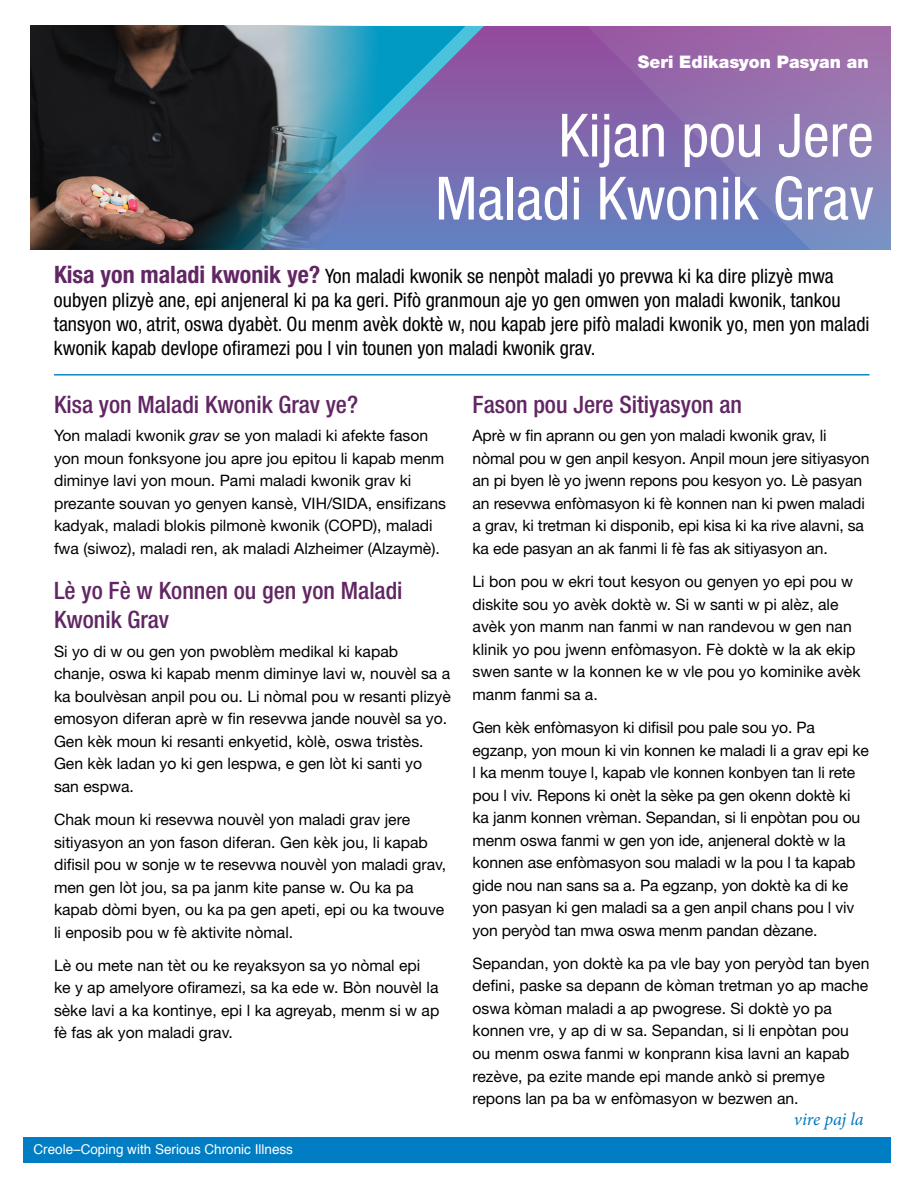
<style>
.page{position:relative;width:918px;height:1188px;background:#fff}
.page>*{position:absolute;margin:0;border:0;box-sizing:border-box;transform-origin:0 0}
.t1{font:condensed 59.7px/63px "Helvetica Neue";color:#fff;text-align:right}
.t2{font:500 condensed 24px/28.8px "Helvetica Neue";color:#612663}
.t3{font:condensed 19.8px/23.9px "Helvetica Neue";color:#000}
.t4{font:condensed 19.5px/25.5px "Helvetica Neue";color:#000}
.t5{font:italic 18px "Minion Pro";letter-spacing:-.01em;color:#0079c1}
.t6{font:900 17.4px "Helvetica Neue";color:#fff}
.t7{font:15.75px/22.5px "Helvetica Neue";color:#000}
.t8{font:13.5px "Helvetica";color:#fff}
.s1{font-weight:700;font-size:24px;color:#612663}
.s2{font-style:italic}
.s3{font-weight:500;font-size:24px;color:#612663}
.s4{font-weight:700}
</style>
<div class="page">
<svg style="left:564px;top:26px;width:327px;height:224px;background:#8672b1"></svg>
<svg style="left:387px;top:26px;width:177px;height:224px;background:#6f71b3"></svg>
<div style="left:23px;top:1137px;width:868px;height:26px;background:#007dc3"></div>
<img style="left:30px;top:25px;width:357px;height:225px">
<hr style="left:54px;top:374px;width:816px;height:2px;background:#1387c6">
<p class="t6" style="left:638px;top:51px;width:232px">Seri Edikasyon Pasyan an</p>
<h1 class="t1" style="left:435px;top:104px;width:440px">Kijan pou Jere<br>Maladi Kwonik Grav</h1>
<p class="t3" style="left:54px;top:264px;width:817px"><span class="s1">Kisa yon maladi kwonik ye?</span> Yon maladi kwonik se nenpòt maladi yo prevwa ki ka dire plizyè mwa oubyen plizyè ane, epi anjeneral ki pa ka geri. Pifò granmoun aje yo gen omwen yon maladi kwonik, tankou tansyon wo, atrit, oswa dyabèt. Ou menm avèk doktè w, nou kapab jere pifò maladi kwonik yo, men yon maladi kwonik kapab devlope ofiramezi pou l vin tounen yon maladi kwonik grav.</p>
<h2 class="t2" style="left:54px;top:390px;width:306px">Kisa yon Maladi Kwonik Grav ye?</h2>
<p class="t7" style="left:54px;top:424px;width:394px">Yon maladi kwonik <span class="s2">grav</span> se yon maladi ki afekte fason yon moun fonksyone jou apre jou epitou li kapab menm diminye lavi yon moun. Pami maladi kwonik grav ki prezante souvan yo genyen kansè, VIH/SIDA, ensifizans kadyak, maladi blokis pilmonè kwonik (COPD), maladi fwa (siwoz), maladi ren, ak maladi Alzheimer (Alzaymè).</p>
<h2 class="t2" style="left:54px;top:576px;width:350px">Lè yo Fè w Konnen ou gen yon Maladi<br>Kwonik Grav</h2>
<p class="t7" style="left:54px;top:640px;width:398px">Si yo di w ou gen yon pwoblèm medikal ki kapab chanje, oswa ki kapab menm diminye lavi w, nouvèl sa a ka boulvèsan anpil pou ou. Li nòmal pou w resanti plizyè emosyon diferan aprè w fin resevwa jande nouvèl sa yo.<br>Gen kèk moun ki resanti enkyetid, kòlè, oswa tristès.<br>Gen kèk ladan yo ki gen lespwa, e gen lòt ki santi yo san espwa.</p>
<p class="t7" style="left:54px;top:808px;width:394px">Chak moun ki resevwa nouvèl yon maladi grav jere sitiyasyon an yon fason diferan. Gen kèk jou, li kapab difisil pou w sonje w te resevwa nouvèl yon maladi grav, men gen lòt jou, sa pa janm kite panse w. Ou ka pa kapab dòmi byen, ou ka pa gen apeti, epi ou ka twouve li enposib pou w fè aktivite nòmal.</p>
<p class="t7" style="left:54px;top:954px;width:387px">Lè ou mete nan tèt ou ke reyaksyon sa yo nòmal epi ke y ap amelyore ofiramezi, sa ka ede w. Bòn nouvèl la sèke lavi a ka kontinye, epi l ka agreyab, menm si w ap fè fas ak yon maladi grav.</p>
<p class="t4" style="left:54px;top:285px;width:804px"><span class="s3">Kisa direktiv alavans ye?</span> <span class="s4">Direktiv alavans se yon fason pou w fè konnen kisa ou swete ki fèt si ou vin malad grav epi ou paka pale pou di sa ou vle</span>. Yo pèmèt ou chwazi moun ou vle ki pou pran desizyon pou ou epi pou w dekri kalite tretman ke ou ta vle oswa ke ou pa ta vle, sizoka ou paka pale pou tèt ou.</p>
<h2 class="t2" style="left:473px;top:390px;width:271px">Fason pou Jere Sitiyasyon an</h2>
<p class="t7" style="left:473px;top:424px;width:398px">Aprè w fin aprann ou gen yon maladi kwonik grav, li nòmal pou w gen anpil kesyon. Anpil moun jere sitiyasyon an pi byen lè yo jwenn repons pou kesyon yo. Lè pasyan an resevwa enfòmasyon ki fè konnen nan ki pwen maladi a grav, ki tretman ki disponib, epi kisa ki ka rive alavni, sa ka ede pasyan an ak fanmi li fè fas ak sitiyasyon an.</p>
<p class="t7" style="left:473px;top:570px;width:389px">Li bon pou w ekri tout kesyon ou genyen yo epi pou w diskite sou yo avèk doktè w. Si w santi w pi alèz, ale avèk yon manm nan fanmi w nan randevou w gen nan klinik yo pou jwenn enfòmasyon. Fè doktè w la ak ekip swen sante w la konnen ke w vle pou yo kominike avèk manm fanmi sa a.</p>
<p class="t7" style="left:473px;top:716px;width:398px">Gen kèk enfòmasyon ki difisil pou pale sou yo. Pa egzanp, yon moun ki vin konnen ke maladi li a grav epi ke l ka menm touye l, kapab vle konnen konbyen tan li rete pou l viv. Repons ki onèt la sèke pa gen okenn doktè ki ka janm konnen vrèman. Sepandan, si li enpòtan pou ou menm oswa fanmi w gen yon ide, anjeneral doktè w la konnen ase enfòmasyon sou maladi w la pou l ta kapab gide nou nan sans sa a. Pa egzanp, yon doktè ka di ke yon pasyan ki gen maladi sa a gen anpil chans pou l viv yon peryòd tan mwa oswa menm pandan dèzane.</p>
<p class="t7" style="left:473px;top:952px;width:398px">Sepandan, yon doktè ka pa vle bay yon peryòd tan byen defini, paske sa depann de kòman tretman yo ap mache oswa kòman maladi a ap pwogrese. Si doktè yo pa konnen vre, y ap di w sa. Sepandan, si li enpòtan pou ou menm oswa fanmi w konprann kisa lavni an kapab rezève, pa ezite mande epi mande ankò si premye repons lan pa ba w enfòmasyon w bezwen an.</p>
<p class="t8" style="left:33px;top:1139px;width:261px">Creole–Coping with Serious Chronic Illness</p>
<p class="t5" style="left:794px;top:1107px;width:71px">vire paj la</p>
</div>
